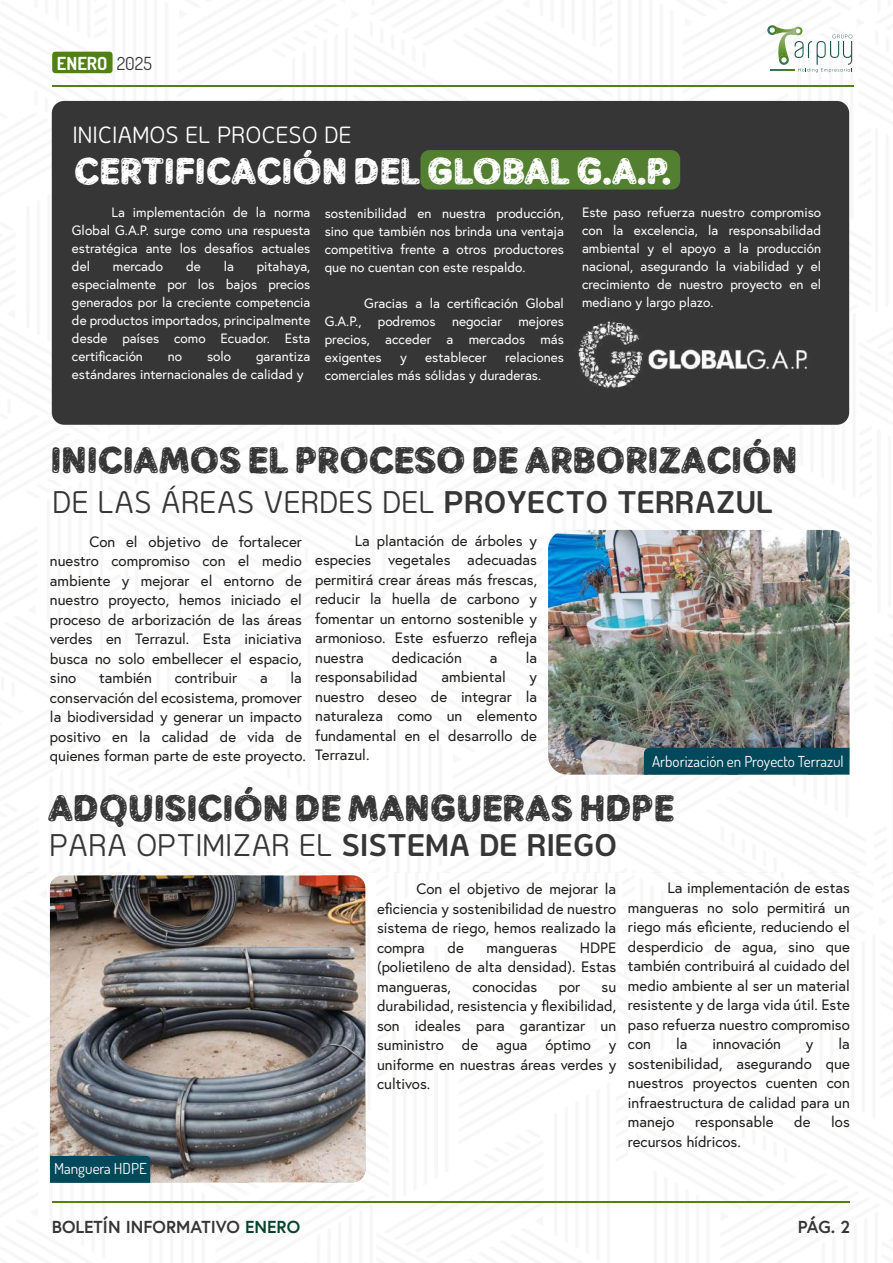
<style>
.page{position:relative;width:893px;height:1263px;background:#fff}
.page>*{position:absolute;margin:0;border:0;box-sizing:border-box;transform-origin:0 0}
.t1{font:700 expanded 36px "Mozzart Sketch";color:#363636}
.t2{font:700 expanded 36px "Mozzart Sketch";color:#fff}
.t3{font:28.5px "Genius";color:#363636}
.t4{font:21.3px "Genius";color:#fff}
.t5{font:700 18px "Dosis";color:#fff}
.t6{font:700 17.4px "Europa";color:#363636}
.t7{font:15.15px "Dosis";color:#fff}
.t8{font:15px/19.5px "Europa";color:#1d1d1b;text-align:justify}
.t9{font:13.5px/18px "Europa";color:#fff;text-align:justify}
.s1{font-weight:400;color:#363636}
.s2{font-weight:600}
.s3{color:#07432d}
</style>
<div class="page">
<hr style="left:52px;top:1202px;width:797px;height:1px;background:#518115">
<hr style="left:52px;top:85px;width:801px;height:1px;background:#518115">
<div style="left:52px;top:52px;width:61px;height:21px;background:#518115;border-radius:3px"></div>
<svg style="left:767px;top:25px;width:85px;height:47px"></svg>
<img style="left:548px;top:530px;width:301px;height:245px">
<div style="left:52px;top:101px;width:797px;height:324px;background:#363636;border-radius:12px"></div>
<div style="left:420px;top:150px;width:260px;height:40px;background:#528030;border-radius:9px"></div>
<div style="left:644px;top:748px;width:205px;height:27px;background:#01495b"></div>
<img style="left:578px;top:321px;width:230px;height:68px">
<img style="left:50px;top:875px;width:315px;height:307px">
<div style="left:50px;top:1156px;width:100px;height:27px;background:#01495b"></div>
<p class="t5" style="left:57px;top:50px;width:96px">ENERO <span class="s1">2025</span></p>
<h3 class="t4" style="left:72px;top:122px;width:281px">INICIAMOS EL PROCESO DE</h3>
<h1 class="t2" style="left:74px;top:150px;width:598px">CERTIFICACIÓN DEL GLOBAL G.A.P.</h1>
<p class="t9" style="left:325px;top:204px;width:241px">sostenibilidad en nuestra producción, sino que también nos brinda una ventaja competitiva frente a otros productores que no cuentan con este respaldo.</p>
<p class="t9" style="left:325px;top:294px;width:241px;text-indent:39px">Gracias a la certificación Global G.A.P., podremos negociar mejores precios, acceder a mercados más exigentes</p>
<p class="t9" style="left:582px;top:203px;width:241px">Este paso refuerza nuestro compromiso con la excelencia, la responsabilidad ambiental y el apoyo a la producción nacional, asegurando la viabilidad y el crecimiento de nuestro proyecto en el mediano y largo plazo.</p>
<p class="t9" style="left:72px;top:204px;width:240px;text-indent:39px">La implementación de la norma Global G.A.P. surge como una respuesta estratégica ante los desafíos actuales del</p>
<p class="t9" style="left:72px;top:258px;width:240px;text-indent:185px">pitahaya, especialmente por los bajos precios generados por la creciente competencia de productos importados, principalmente desde países como Ecuador. Esta certificación</p>
<p class="t9" style="left:113px;top:258px;width:52px">mercado</p>
<p class="t9" style="left:186px;top:258px;width:16px">de</p>
<p class="t9" style="left:224px;top:258px;width:12px">la</p>
<p class="t9" style="left:168px;top:348px;width:16px">no</p>
<p class="t9" style="left:207px;top:348px;width:26px">solo</p>
<p class="t9" style="left:325px;top:348px;width:241px;text-indent:180px">relaciones comerciales más sólidas y duraderas.</p>
<p class="t9" style="left:400px;top:348px;width:8px">y</p>
<p class="t9" style="left:425px;top:348px;width:63px">establecer</p>
<p class="t9" style="left:72px;top:348px;width:240px;text-indent:184px">garantiza estándares internacionales de calidad y</p>
<h1 class="t1" style="left:51px;top:438px;width:748px">INICIAMOS EL PROCESO DE ARBORIZACIÓN</h1>
<h2 class="t3" style="left:53px;top:485px;width:722px">DE LAS ÁREAS VERDES DEL <span class="s2">PROYECTO TERRAZUL</span></h2>
<p class="t8" style="left:50px;top:532px;width:254px;text-indent:39px">Con el objetivo de fortalecer nuestro compromiso con el medio ambiente y mejorar el entorno de nuestro proyecto, hemos iniciado el proceso de arborización de las áreas verdes en Terrazul. Esta iniciativa busca no solo embellecer el espacio, sino</p>
<p class="t8" style="left:50px;top:668px;width:258px;text-align:left;text-indent:241px">la conservación del ecosistema, promover la biodiversidad y generar un impacto positivo en la calidad de vida de quienes forman parte de este proyecto.</p>
<p class="t8" style="left:99px;top:668px;width:54px">también</p>
<p class="t8" style="left:175px;top:668px;width:64px">contribuir</p>
<p class="t8" style="left:260px;top:668px;width:9px">a</p>
<p class="t8" style="left:315px;top:530px;width:223px;text-indent:39px">La plantación de árboles y especies vegetales adecuadas permitirá crear áreas más frescas, reducir la huella de carbono y fomentar un entorno sostenible y armonioso. Este esfuerzo refleja nuestra</p>
<p class="t8" style="left:392px;top:647px;width:72px">dedicación</p>
<p class="t8" style="left:490px;top:647px;width:9px">a</p>
<p class="t8" style="left:526px;top:647px;width:13px">la</p>
<p class="t8" style="left:315px;top:667px;width:104px">responsabilidad</p>
<p class="t8" style="left:442px;top:667px;width:66px">ambiental</p>
<p class="t8" style="left:315px;top:667px;width:223px;text-indent:214px">y nuestro deseo de integrar la naturaleza como un elemento fundamental en el desarrollo de Terrazul.</p>
<p class="t7" style="left:652px;top:750px;width:193px">Arborización en Proyecto Terrazul</p>
<h1 class="t1" style="left:48px;top:786px;width:628px">ADQUISICIÓN DE MANGUERAS HDPE</h1>
<h2 class="t3" style="left:49px;top:828px;width:569px">PARA OPTIMIZAR EL <span class="s2">SISTEMA DE RIEGO</span></h2>
<p class="t8" style="left:628px;top:878px;width:223px;text-indent:39px">La implementación de estas mangueras no solo permitirá un riego más eficiente, reduciendo el desperdicio de agua, sino que también contribuirá al cuidado del medio ambiente al ser un material resistente y de larga vida útil. Este paso refuerza nuestro compromiso con</p>
<p class="t8" style="left:377px;top:879px;width:241px;text-indent:39px">Con el objetivo de mejorar la eficiencia y sostenibilidad de nuestro sistema de riego, hemos realizado la compra</p>
<p class="t8" style="left:448px;top:938px;width:18px">de</p>
<p class="t8" style="left:487px;top:938px;width:72px">mangueras</p>
<p class="t8" style="left:377px;top:938px;width:241px;text-indent:203px">HDPE (polietileno de alta densidad). Estas mangueras,</p>
<p class="t8" style="left:472px;top:977px;width:67px">conocidas</p>
<p class="t8" style="left:559px;top:977px;width:23px">por</p>
<p class="t8" style="left:377px;top:977px;width:241px;text-indent:224px">su durabilidad, resistencia y flexibilidad, son ideales para garantizar un suministro de agua óptimo y uniforme en nuestras áreas verdes y cultivos.</p>
<p class="t8" style="left:628px;top:1034px;width:223px;text-indent:210px">la sostenibilidad, asegurando que nuestros proyectos cuenten con infraestructura de calidad para un manejo</p>
<p class="t8" style="left:676px;top:1034px;width:13px">la</p>
<p class="t8" style="left:712px;top:1034px;width:70px">innovación</p>
<p class="t8" style="left:806px;top:1034px;width:9px">y</p>
<p class="t8" style="left:695px;top:1112px;width:80px">responsable</p>
<p class="t8" style="left:794px;top:1112px;width:18px">de</p>
<p class="t8" style="left:831px;top:1112px;width:20px">los</p>
<p class="t8" style="left:628px;top:1132px;width:114px">recursos hídricos.</p>
<p class="t7" style="left:54px;top:1157px;width:94px">Manguera HDPE</p>
<p class="t6" style="left:52px;top:1216px;width:250px">BOLETÍN INFORMATIVO <span class="s3">ENERO</span></p>
<p class="t6" style="left:798px;top:1216px;width:54px">PÁG. 2</p>
</div>
